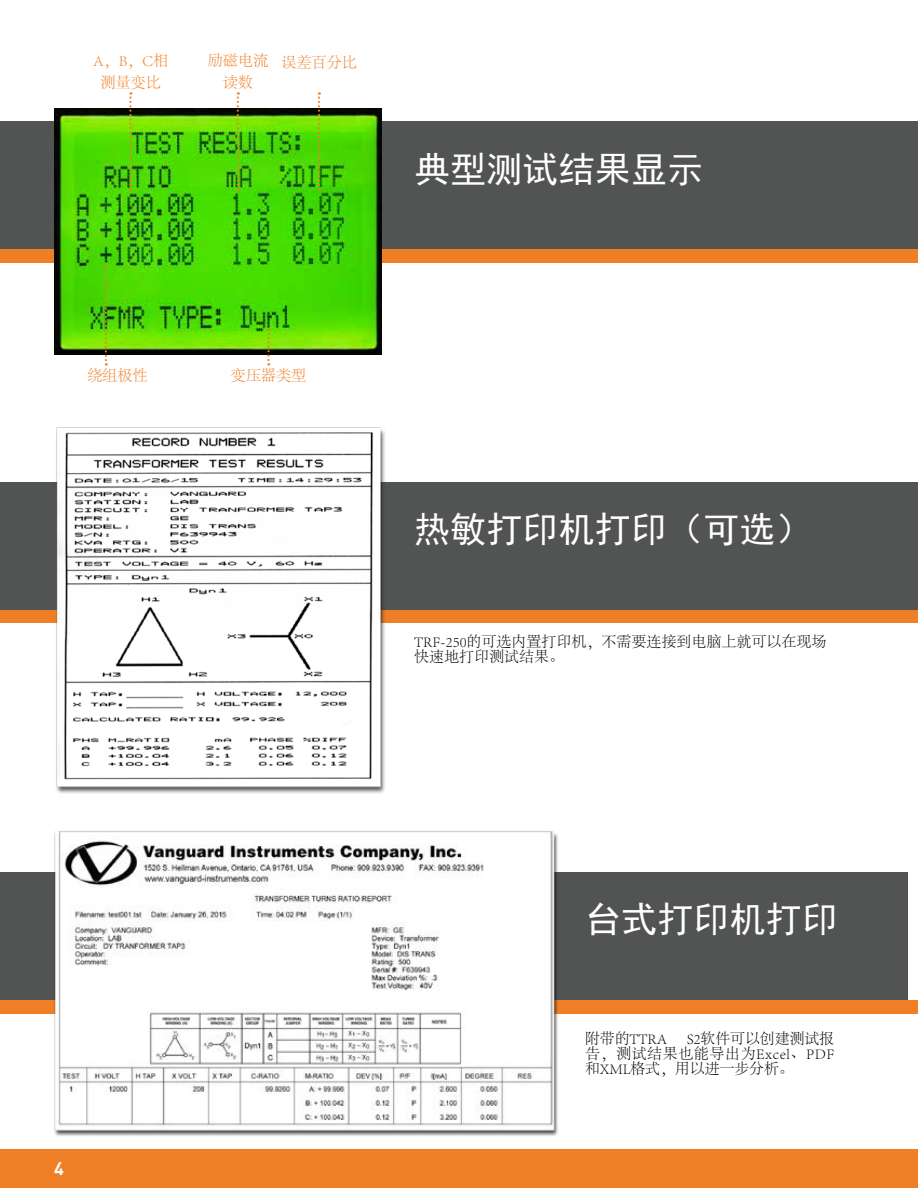
<style>
.page{position:relative;width:918px;height:1188px;background:#fff}
.page>*{position:absolute;margin:0;border:0;box-sizing:border-box;transform-origin:0 0}
.t1{font:36px "Sim Hei";letter-spacing:.005em;color:#fff}
.t2{font:700 18px "DIN";color:#fff}
.t3{font:300 15.3px/20.4px "Adobe Song Std";letter-spacing:-.01em;color:#ef7f26}
.t4{font:300 15px/15px "Adobe Song Std";color:#000;text-align:justify}
</style>
<div class="page">
<div style="left:0;top:249px;width:918px;height:14px;background:#ef7f26"></div>
<div style="left:0;top:122px;width:918px;height:127px;background:#525353"></div>
<div style="left:0;top:1000px;width:918px;height:14px;background:#ef7f26"></div>
<div style="left:0;top:610px;width:918px;height:13px;background:#ef7f26"></div>
<div style="left:0;top:482px;width:918px;height:128px;background:#525353"></div>
<img style="left:56px;top:427px;width:329px;height:367px">
<div style="left:0;top:873px;width:907px;height:127px;background:#525353"></div>
<img style="left:43px;top:831px;width:526px;height:305px">
<div style="left:0;top:1149px;width:918px;height:39px;background:#ef7f26"></div>
<img style="left:54px;top:109px;width:328px;height:245px">
<svg style="left:318px;top:92px;width:2px;height:98px"></svg>
<svg style="left:237px;top:92px;width:2px;height:98px"></svg>
<svg style="left:129px;top:92px;width:3px;height:98px"></svg>
<svg style="left:267px;top:328px;width:3px;height:38px"></svg>
<svg style="left:105px;top:265px;width:2px;height:101px"></svg>
<p class="t3" style="left:93px;top:50px;width:76px;line-height:21.9px;text-align:center">A，B，C相测量变比</p>
<p class="t3" style="left:223px;top:53px;width:136px;text-indent:-15px">励磁电流 误差百分比读数</p>
<h1 class="t1" style="left:414px;top:151px;width:291px">典型测试结果显示</h1>
<p class="t3" style="left:87px;top:366px;width:62px">绕组极性</p>
<p class="t3" style="left:231px;top:366px;width:78px">变压器类型</p>
<h1 class="t1" style="left:414px;top:511px;width:399px">热敏打印机打印（可选）</h1>
<p class="t4" style="left:414px;top:634px;width:414px">TRF-250的可选内置打印机，不需要连接到电脑上就可以在现场快速地打印测试结果。</p>
<p class="t2" style="left:54px;top:1158px;width:11px">4</p>
<h1 class="t1" style="left:585px;top:901px;width:255px">台式打印机打印</h1>
<p class="t4" style="left:585px;top:1032px;width:251px;text-indent:102px">S2软件可以创建测试报告，测试结果也能导出为Excel、PDF和XML格式，用以进一步分析。</p>
<p class="t4" style="left:585px;top:1032px;width:83px">附带的TTRA</p>
</div>
